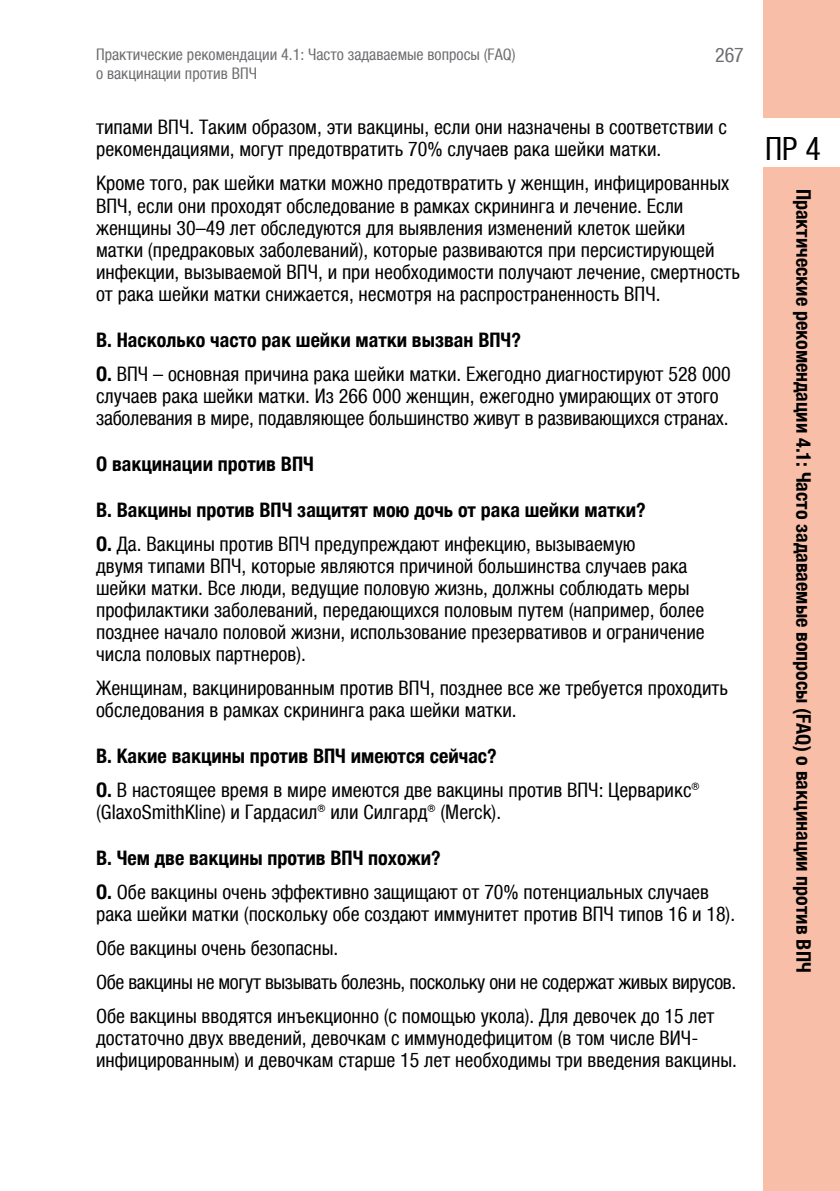
<style>
.page{position:relative;width:840px;height:1191px;background:#fff}
.page>*{position:absolute;margin:0;border:0;box-sizing:border-box;transform-origin:0 0}
.t1{font:condensed 32px "Helvetica Neue LTCYR";color:#000}
.t2{font:condensed 20px/22px "Helvetica Neue LTCYR";color:#000}
.t3{font:700 condensed 20px/34px "Helvetica Neue LTCYR";color:#000}
.t4{font:condensed 20px "Helvetica Neue LTCYR";color:#6d6e71}
.t5{font:condensed 16px/19.2px "Helvetica Neue LTCYR";color:#6d6e71}
.s1{font-weight:700}
.s2{font-weight:400}
</style>
<div class="page">
<div style="left:762px;top:167px;width:77px;height:1024px;background:#f9bea7"></div>
<div style="left:762px;top:0;width:77px;height:118px;background:#f9bea7"></div>
<p class="t5" style="left:96px;top:44px;width:420px">Практические рекомендации 4.1: Часто задаваемые вопросы (FAQ) о вакцинации против ВПЧ</p>
<p class="t4" style="left:714px;top:45px;width:30px">267</p>
<p class="t2" style="left:96px;top:117px;width:632px">типами ВПЧ. Таким образом, эти вакцины, если они назначены в соответствии с рекомендациями, могут предотвратить 70% случаев рака шейки матки.</p>
<p class="t2" style="left:96px;top:173px;width:645px">Кроме того, рак шейки матки можно предотвратить у женщин, инфицированных ВПЧ, если они проходят обследование в рамках скрининга и лечение. Если женщины 30–49 лет обследуются для выявления изменений клеток шейки<br>матки (предраковых заболеваний), которые развиваются при персистирующей инфекции, вызываемой ВПЧ, и при необходимости получают лечение, смертность от рака шейки матки снижается, несмотря на распространенность ВПЧ.</p>
<p class="t2" style="left:96px;top:323px;width:636px;line-height:34px"><span class="s1">В. Насколько часто рак шейки матки вызван ВПЧ?<br>О.</span> ВПЧ – основная причина рака шейки матки. Ежегодно диагностируют 528 000</p>
<p class="t2" style="left:96px;top:385px;width:633px">случаев рака шейки матки. Из 266 000 женщин, ежегодно умирающих от этого заболевания в мире, подавляющее большинство живут в развивающихся странах.</p>
<p class="t3" style="left:96px;top:447px;width:219px">О вакцинации против ВПЧ</p>
<p class="t3" style="left:96px;top:493px;width:551px">В. Вакцины против ВПЧ защитят мою дочь от рака шейки матки?<br>О. <span class="s2">Да. Вакцины против ВПЧ предупреждают инфекцию, вызываемую</span></p>
<p class="t2" style="left:96px;top:555px;width:609px">двумя типами ВПЧ, которые являются причиной большинства случаев рака шейки матки. Все люди, ведущие половую жизнь, должны соблюдать меры профилактики заболеваний, передающихся половым путем (например, более позднее начало половой жизни, использование презервативов и ограничение числа половых партнеров).</p>
<p class="t2" style="left:96px;top:677px;width:633px">Женщинам, вакцинированным против ВПЧ, позднее все же требуется проходить обследования в рамках скрининга рака шейки матки.</p>
<p class="t2" style="left:96px;top:739px;width:604px;line-height:34px"><span class="s1">В. Какие вакцины против ВПЧ имеются сейчас?<br>О.</span> В настоящее время в мире имеются две вакцины против ВПЧ: Церварикс®</p>
<p class="t2" style="left:96px;top:801px;width:406px">(GlaxoSmithKline) и Гардасил® или Силгард® (Merck).</p>
<p class="t2" style="left:96px;top:841px;width:614px;line-height:34px"><span class="s1">В. Чем две вакцины против ВПЧ похожи?<br>О.</span> Обе вакцины очень эффективно защищают от 70% потенциальных случаев</p>
<p class="t2" style="left:96px;top:897px;width:641px;line-height:34px">рака шейки матки (поскольку обе создают иммунитет против ВПЧ типов 16 и 18).<br>Обе вакцины очень безопасны.<br>Обе вакцины не могут вызывать болезнь, поскольку они не содержат живых вирусов.<br>Обе вакцины вводятся инъекционно (с помощью укола). Для девочек до 15 лет</p>
<p class="t2" style="left:96px;top:1027px;width:642px">достаточно двух введений, девочкам с иммунодефицитом (в том числе ВИЧ&shy;инфицированным) и девочкам старше 15 лет необходимы три введения вакцины.</p>
<h1 class="t1" style="left:764px;top:131px;width:57px">ПР 4</h1>
<p class="t3" style="left:820px;top:189px;width:785px;rotate:90deg">Практические рекомендации 4.1: Часто задаваемые вопросы (FAQ) о вакцинации против ВПЧ</p>
</div>
